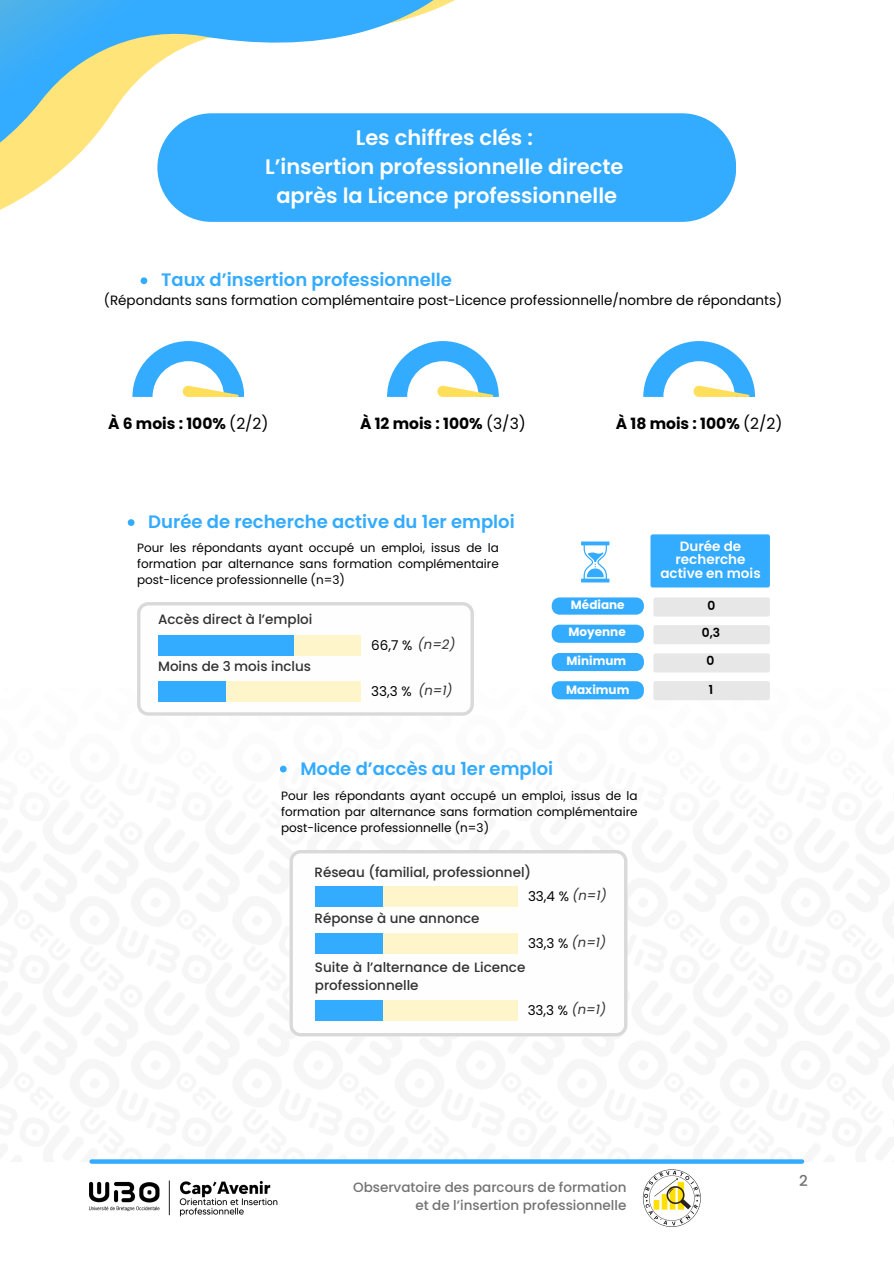
<style>
.page{position:relative;width:894px;height:1264px;background:#fff}
.page>*{position:absolute;margin:0;border:0;box-sizing:border-box;transform-origin:0 0}
.t1{font:600 21px/29.2px "Poppins";color:#fefefe;text-align:center}
.t2{font:600 18px "Poppins";color:#33abff}
.t3{font:700 15.45px "Poppins";color:#000}
.t4{font:500 15px "Poppins";color:#737373}
.t5{font:13.5px "Poppins";color:#000}
.t6{font:500 13.5px/18px "Poppins";color:#323232}
.t7{font:500 13.5px/18px "Poppins";color:#737373;text-align:right}
.t8{font:600 13.5px/13.5px "Poppins";color:#fefefe;text-align:center}
.t9{font:italic 13.2px "Poppins";color:#323232}
.t10{font:12px/16px "Poppins";color:#000;text-align:justify}
.t11{font:700 12px "Poppins";color:#fefefe}
.s1{font-weight:400}
.s2{font-style:italic;font-size:13.2px;color:#323232}
</style>
<div class="page">
<svg style="left:0;top:0;width:455px;height:285px"></svg>
<svg style="left:92px;top:1159px;width:709px;height:4px;background:#42b0fe"></svg>
<div style="left:157px;top:113px;width:579px;height:109px;background:#33abff;border-radius:54px"></div>
<svg style="left:140px;top:277px;width:7px;height:7px"></svg>
<svg style="left:132px;top:341px;width:112px;height:56px"></svg>
<svg style="left:387px;top:341px;width:111px;height:56px"></svg>
<svg style="left:643px;top:341px;width:111px;height:56px"></svg>
<svg style="left:128px;top:519px;width:6px;height:7px"></svg>
<svg style="left:280px;top:765px;width:6px;height:7px"></svg>
<svg style="left:137px;top:602px;width:336px;height:113px"></svg>
<div style="left:158px;top:635px;width:203px;height:20px;background:#fff5cb"></div>
<div style="left:158px;top:635px;width:135px;height:20px;background:#33abff"></div>
<div style="left:158px;top:681px;width:203px;height:20px;background:#fff5cb"></div>
<div style="left:158px;top:681px;width:67px;height:20px;background:#33abff"></div>
<svg style="left:289px;top:850px;width:338px;height:186px"></svg>
<div style="left:315px;top:886px;width:202px;height:20px;background:#fff5cb"></div>
<div style="left:315px;top:886px;width:67px;height:20px;background:#33abff"></div>
<div style="left:315px;top:932px;width:202px;height:21px;background:#fff5cb"></div>
<div style="left:315px;top:932px;width:67px;height:21px;background:#33abff"></div>
<div style="left:314px;top:1000px;width:203px;height:20px;background:#fff5cb"></div>
<div style="left:314px;top:1000px;width:68px;height:20px;background:#33abff"></div>
<svg style="left:551px;top:624px;width:92px;height:18px;background:#40b0ff"></svg>
<svg style="left:551px;top:597px;width:92px;height:17px;background:#3fafff"></svg>
<div style="left:551px;top:653px;width:92px;height:18px;background:#33abff"></div>
<svg style="left:551px;top:681px;width:92px;height:18px;background:#3baefe"></svg>
<div style="left:650px;top:534px;width:119px;height:53px;background:#33abff;border-radius:2px"></div>
<div style="left:653px;top:597px;width:116px;height:19px;background:#e7e7e7;border-radius:2px"></div>
<div style="left:653px;top:625px;width:116px;height:19px;background:#e7e7e7;border-radius:2px"></div>
<div style="left:653px;top:653px;width:116px;height:19px;background:#e7e7e7;border-radius:2px"></div>
<div style="left:653px;top:681px;width:116px;height:19px;background:#e7e7e7;border-radius:2px"></div>
<svg style="left:581px;top:541px;width:28px;height:41px"></svg>
<img style="left:89px;top:1180px;width:188px;height:36px">
<img style="left:642px;top:1169px;width:59px;height:58px">
<p class="t1" style="left:265px;top:123px;width:360px">Les chiffres clés :<br>L’insertion professionnelle directe après la Licence professionnelle</p>
<p class="t2" style="left:161px;top:267px;width:292px">Taux d’insertion professionnelle</p>
<h1 class="t5" style="left:104px;top:291px;width:679px">(Répondants sans formation complémentaire post-Licence professionnelle/nombre de répondants)</h1>
<p class="t3" style="left:108px;top:413px;width:162px">À 6 mois : 100% <span class="s1">(2/2)</span></p>
<h5 class="t3" style="left:360px;top:413px;width:167px">À 12 mois : 100% <span class="s1">(3/3)</span></h5>
<p class="t3" style="left:615px;top:413px;width:168px">À 18 mois : 100% <span class="s1">(2/2)</span></p>
<p class="t2" style="left:148px;top:509px;width:368px">Durée de recherche active du 1er emploi</p>
<h3 class="t10" style="left:137px;top:539px;width:363px">Pour les répondants ayant occupé un emploi, issus de la formation par alternance sans formation complémentaire post-licence professionnelle (n=3)</h3>
<h3 class="t6" style="left:158px;top:610px;width:156px">Accès direct à l’emploi</h3>
<p class="t6" style="left:158px;top:657px;width:154px">Moins de 3 mois inclus</p>
<p class="t9" style="left:418px;top:681px;width:36px">(n=1)</p>
<h3 class="t5" style="left:371px;top:635px;width:86px">66,7 % <span class="s2">(n=2)</span></h3>
<p class="t5" style="left:371px;top:682px;width:42px">33,3 %</p>
<h6 class="t11" style="left:570px;top:596px;width:55px">Médiane</h6>
<p class="t11" style="left:568px;top:623px;width:59px">Moyenne</p>
<p class="t11" style="left:566px;top:652px;width:61px">Minimum</p>
<p class="t11" style="left:566px;top:681px;width:65px">Maximum</p>
<p class="t8" style="left:660px;top:539px;width:102px">Durée de recherche active en mois</p>
<p class="t2" style="left:300px;top:755px;width:254px">Mode d’accès au 1er emploi</p>
<p class="t10" style="left:281px;top:787px;width:358px">Pour les répondants ayant occupé un emploi, issus de la formation par alternance sans formation complémentaire post-licence professionnelle (n=3)</p>
<h4 class="t6" style="left:314px;top:863px;width:218px">Réseau (familial, professionnel)</h4>
<p class="t6" style="left:314px;top:909px;width:166px">Réponse à une annonce</p>
<h4 class="t6" style="left:315px;top:958px;width:212px">Suite à l’alternance de Licence professionnelle</h4>
<h6 class="t5" style="left:528px;top:886px;width:80px">33,4 % <span class="s2">(n=1)</span></h6>
<h6 class="t5" style="left:528px;top:933px;width:79px">33,3 % <span class="s2">(n=1)</span></h6>
<h6 class="t5" style="left:527px;top:1000px;width:80px">33,3 % <span class="s2">(n=1)</span></h6>
<p class="t7" style="left:353px;top:1178px;width:275px">Observatoire des parcours de formation et de l’insertion professionnelle</p>
<p class="t4" style="left:799px;top:1170px;width:10px">2</p>
</div>
